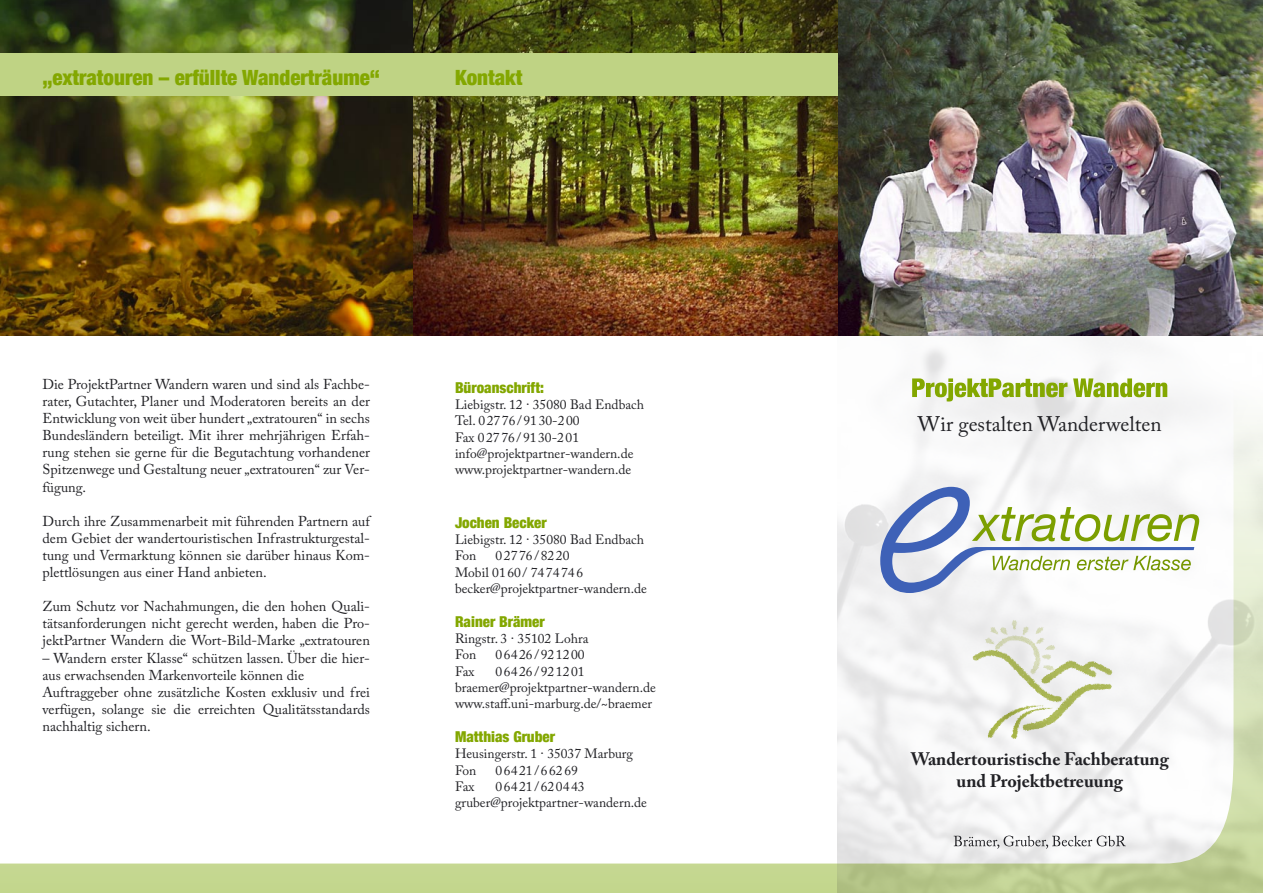
<style>
.page{position:relative;width:1263px;height:893px;background:#fff}
.page>*{position:absolute;margin:0;border:0;box-sizing:border-box;transform-origin:0 0}
.t1{font:900 condensed 21px "Helvetica Neue";color:#83a700}
.t2{font:21px "Adobe Caslon Pro";color:#212125}
.t3{font:700 18px/21.6px "Adobe Caslon Pro";color:#212125;text-align:center}
.t4{font:900 condensed 15px "Helvetica Neue";color:#83a700}
.t5{font:14.25px/17.1px "Adobe Caslon Pro";color:#212125;text-align:justify}
.t6{font:13.5px/16.2px "Adobe Caslon Pro";color:#212125}
</style>
<div class="page">
<svg style="left:0;top:520px;width:838px;height:373px"></svg>
<img style="left:838px;top:0;width:425px;height:893px">
<img style="left:0;top:0;width:838px;height:336px">
<div style="left:0;top:53px;width:838px;height:43px;background:#bfd384"></div>
<img style="left:990px;top:620px;width:54px;height:54px">
<svg style="left:954px;top:836px;width:172px;height:13px"></svg>
<svg style="left:912px;top:378px;width:255px;height:23px"></svg>
<svg style="left:880px;top:487px;width:319px;height:106px"></svg>
<h1 class="t1" style="left:43px;top:65px;width:339px">„extratouren – erfüllte Wanderträume“</h1>
<h1 class="t1" style="left:455px;top:65px;width:69px">Kontakt</h1>
<p class="t5" style="left:43px;top:375px;width:329px">Die ProjektPartner Wandern waren und sind als Fachbe&shy;rater, Gutachter, Planer und Moderatoren bereits an der Entwicklung von weit über hundert „extratouren“ in sechs Bundesländern beteiligt. Mit ihrer mehrjährigen Erfah&shy;rung stehen sie gerne für die Begutachtung vorhandener Spitzenwege und Gestaltung neuer „extratouren“ zur Ver&shy;fügung.</p>
<p class="t5" style="left:43px;top:512px;width:329px">Durch ihre Zusammenarbeit mit führenden Partnern auf dem Gebiet der wandertouristischen Infrastrukturgestal&shy;tung und Vermarktung können sie darüber hinaus Kom&shy;plettlösungen aus einer Hand anbieten.</p>
<p class="t5" style="left:43px;top:598px;width:329px">Zum Schutz vor Nachahmungen, die den hohen Quali&shy;tätsanforderungen nicht gerecht werden, haben die Pro&shy;jektPartner Wandern die Wort-Bild-Marke „extratouren</p>
<p class="t5" style="left:43px;top:649px;width:329px;text-align:left">– Wandern erster Klasse“ schützen lassen. Über die hier&shy;aus erwachsenden Markenvorteile können die Auftraggeber ohne zusätzliche Kosten exklusiv und frei verfügen, solange sie die erreichten Qualitätsstandards nachhaltig sichern.</p>
<p class="t4" style="left:455px;top:378px;width:90px">Büroanschrift:</p>
<p class="t6" style="left:455px;top:396px;width:191px">Liebigstr. 12 · 35080 Bad Endbach<br>Tel. 0 27 76 / 91 30-2 00<br>Fax 0 27 76 / 91 30-2 01 info@projektpartner-wandern.de www.projektpartner-wandern.de</p>
<p class="t4" style="left:455px;top:513px;width:93px">Jochen Becker</p>
<p class="t6" style="left:455px;top:531px;width:191px">Liebigstr. 12 · 35080 Bad Endbach<br>Fon</p>
<p class="t6" style="left:455px;top:548px;width:194px;text-indent:40px">0 27 76 / 82 20<br>Mobil 01 60 / 74 74 74 6 becker@projektpartner-wandern.de</p>
<p class="t4" style="left:455px;top:612px;width:91px">Rainer Brämer</p>
<p class="t6" style="left:455px;top:630px;width:135px">Ringstr. 3 · 35102 Lohra<br>Fon</p>
<p class="t6" style="left:495px;top:647px;width:91px">0 64 26 / 92 12 00</p>
<p class="t6" style="left:455px;top:663px;width:202px;text-indent:40px">0 64 26 / 92 12 01 braemer@projektpartner-wandern.de www.staff.uni-marburg.de/~braemer</p>
<p class="t4" style="left:455px;top:728px;width:102px">Matthias Gruber</p>
<p class="t6" style="left:455px;top:746px;width:180px">Heusingerstr. 1 · 35037 Marburg<br>Fon</p>
<p class="t6" style="left:455px;top:663px;width:21px">Fax</p>
<p class="t6" style="left:495px;top:762px;width:84px">0 64 21 / 6 62 69</p>
<p class="t6" style="left:455px;top:778px;width:194px;text-indent:40px">0 64 21 / 62 04 43 gruber@projektpartner-wandern.de</p>
<p class="t6" style="left:455px;top:778px;width:21px">Fax</p>
<h1 class="t2" style="left:918px;top:412px;width:245px">Wir gestalten Wanderwelten</h1>
<p class="t3" style="left:911px;top:748px;width:259px">Wandertouristische Fachberatung und Projektbetreuung</p>
</div>
